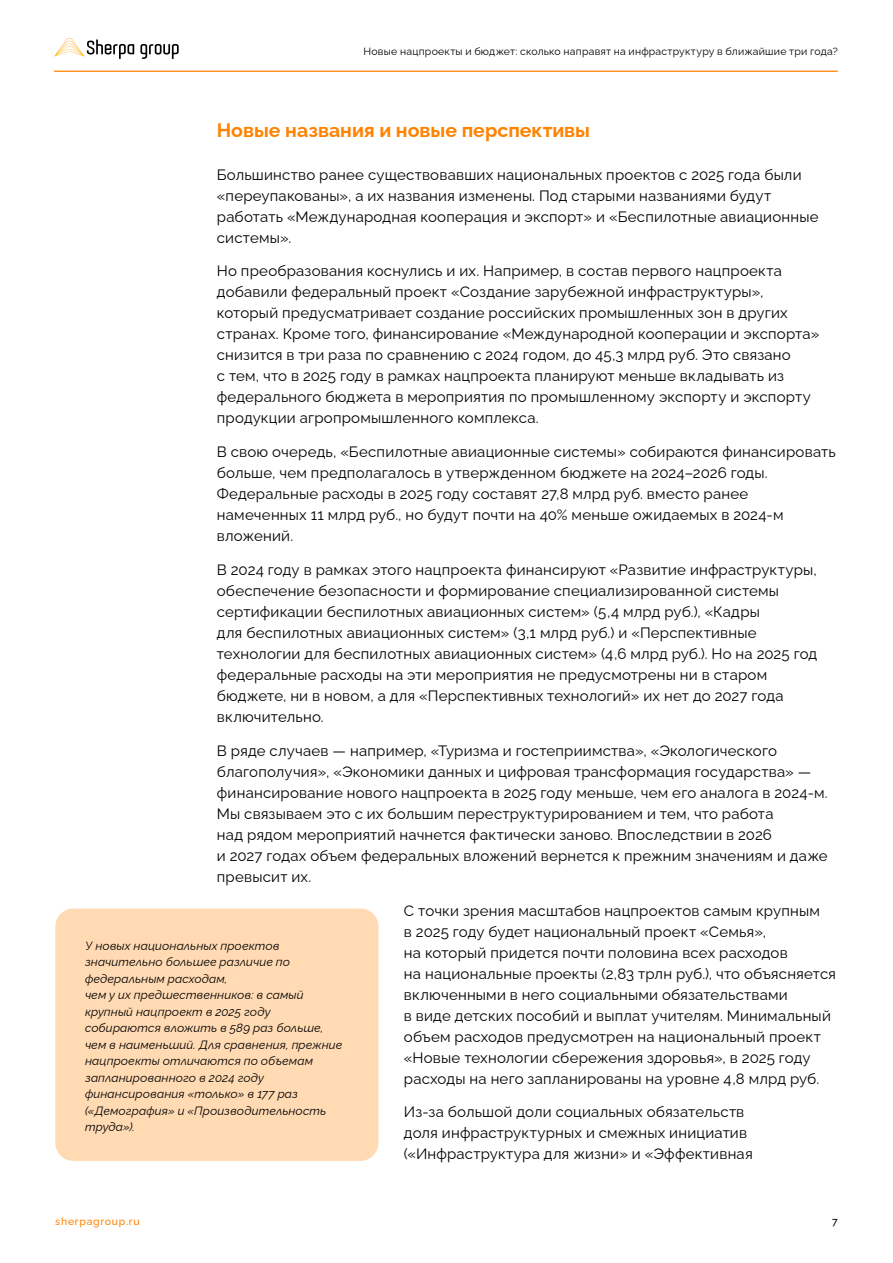
<style>
.page{position:relative;width:893px;height:1263px;background:#fff}
.page>*{position:absolute;margin:0;border:0;box-sizing:border-box;transform-origin:0 0}
.t1{font:700 19.5px "Raleway";color:#ff8200}
.t2{font:15px/21px "Raleway";letter-spacing:.015em;color:#000}
.t3{font:italic 12px/16.5px "Raleway";letter-spacing:.01em;color:#000}
.t4{font:10.5px "Raleway";letter-spacing:.02em;color:#000}
.t5{font:500 10.5px "Raleway";letter-spacing:.07em;color:#ff8200}
.t6{font:500 10.5px "Raleway";color:#000}
</style>
<div class="page">
<hr style="left:54px;top:71px;width:784px;height:1px;background:#ff8200">
<svg style="left:54px;top:38px;width:125px;height:21px"></svg>
<div style="left:55px;top:908px;width:323px;height:253px;background:#ffdab3;border-radius:18px"></div>
<p class="t4" style="left:364px;top:43px;width:476px">Новые нацпроекты и бюджет: сколько направят на инфраструктуру в ближайшие три года?</p>
<h1 class="t1" style="left:217px;top:115px;width:375px">Новые названия и новые перспективы</h1>
<p class="t2" style="left:217px;top:162px;width:603px">Большинство ранее существовавших национальных проектов с 2025 года были «переупакованы», а их названия изменены. Под старыми названиями будут работать «Международная кооперация и экспорт» и «Беспилотные авиационные системы».</p>
<p class="t2" style="left:217px;top:259px;width:604px">Но преобразования коснулись и их. Например, в состав первого нацпроекта добавили федеральный проект «Создание зарубежной инфраструктуры», который предусматривает создание российских промышленных зон в других странах. Кроме того, финансирование «Международной кооперации и экспорта» снизится в три раза по сравнению с 2024 годом, до 45,3 млрд руб. Это связано<br>с тем, что в 2025 году в рамках нацпроекта планируют меньше вкладывать из федерального бюджета в мероприятия по промышленному экспорту и экспорту продукции агропромышленного комплекса.</p>
<p class="t2" style="left:217px;top:440px;width:620px">В свою очередь, «Беспилотные авиационные системы» собираются финансировать больше, чем предполагалось в утвержденном бюджете на 2024–2026 годы.<br>Федеральные расходы в 2025 году составят 27,8 млрд руб. вместо ранее намеченных 11 млрд руб., но будут почти на 40% меньше ожидаемых в 2024‑м вложений.</p>
<p class="t2" style="left:217px;top:557px;width:602px">В 2024 году в рамках этого нацпроекта финансируют «Развитие инфраструктуры, обеспечение безопасности и формирование специализированной системы сертификации беспилотных авиационных систем» (5,4 млрд руб.), «Кадры<br>для беспилотных авиационных систем» (3,1 млрд руб.) и «Перспективные технологии для беспилотных авиационных систем» (4,6 млрд руб.). Но на 2025 год федеральные расходы на эти мероприятия не предусмотрены ни в старом бюджете, ни в новом, а для «Перспективных технологий» их нет до 2027 года включительно.</p>
<p class="t2" style="left:217px;top:738px;width:612px">В ряде случаев — например, «Туризма и гостеприимства», «Экологического благополучия», «Экономики данных и цифровая трансформация государства» — финансирование нового нацпроекта в 2025 году меньше, чем его аналога в 2024‑м.<br>Мы связываем это с их большим переструктурированием и тем, что работа<br>над рядом мероприятий начнется фактически заново. Впоследствии в 2026<br>и 2027 годах объем федеральных вложений вернется к прежним значениям и даже превысит их.</p>
<p class="t2" style="left:404px;top:898px;width:434px">С точки зрения масштабов нацпроектов самым крупным<br>в 2025 году будет национальный проект «Семья»,<br>на который придется почти половина всех расходов<br>на национальные проекты (2,83 трлн руб.), что объясняется включенными в него социальными обязательствами<br>в виде детских пособий и выплат учителям. Минимальный объем расходов предусмотрен на национальный проект «Новые технологии сбережения здоровья», в 2025 году расходы на него запланированы на уровне 4,8 млрд руб.</p>
<p class="t2" style="left:404px;top:1100px;width:350px">Из-за большой доли социальных обязательств доля инфраструктурных и смежных инициатив («Инфраструктура для жизни» и «Эффективная</p>
<p class="t3" style="left:85px;top:936px;width:259px">У новых национальных проектов значительно большее различие по федеральным расходам,<br>чем у их предшественников: в самый крупный нацпроект в 2025 году собираются вложить в 589 раз больше, чем в наименьший. Для сравнения, прежние нацпроекты отличаются по объемам запланированного в 2024 году финансирования «только» в 177 раз («Демография» и «Производительность труда»).</p>
<p class="t5" style="left:55px;top:1212px;width:86px">sherpagroup.ru</p>
<p class="t6" style="left:832px;top:1212px;width:7px">7</p>
</div>
